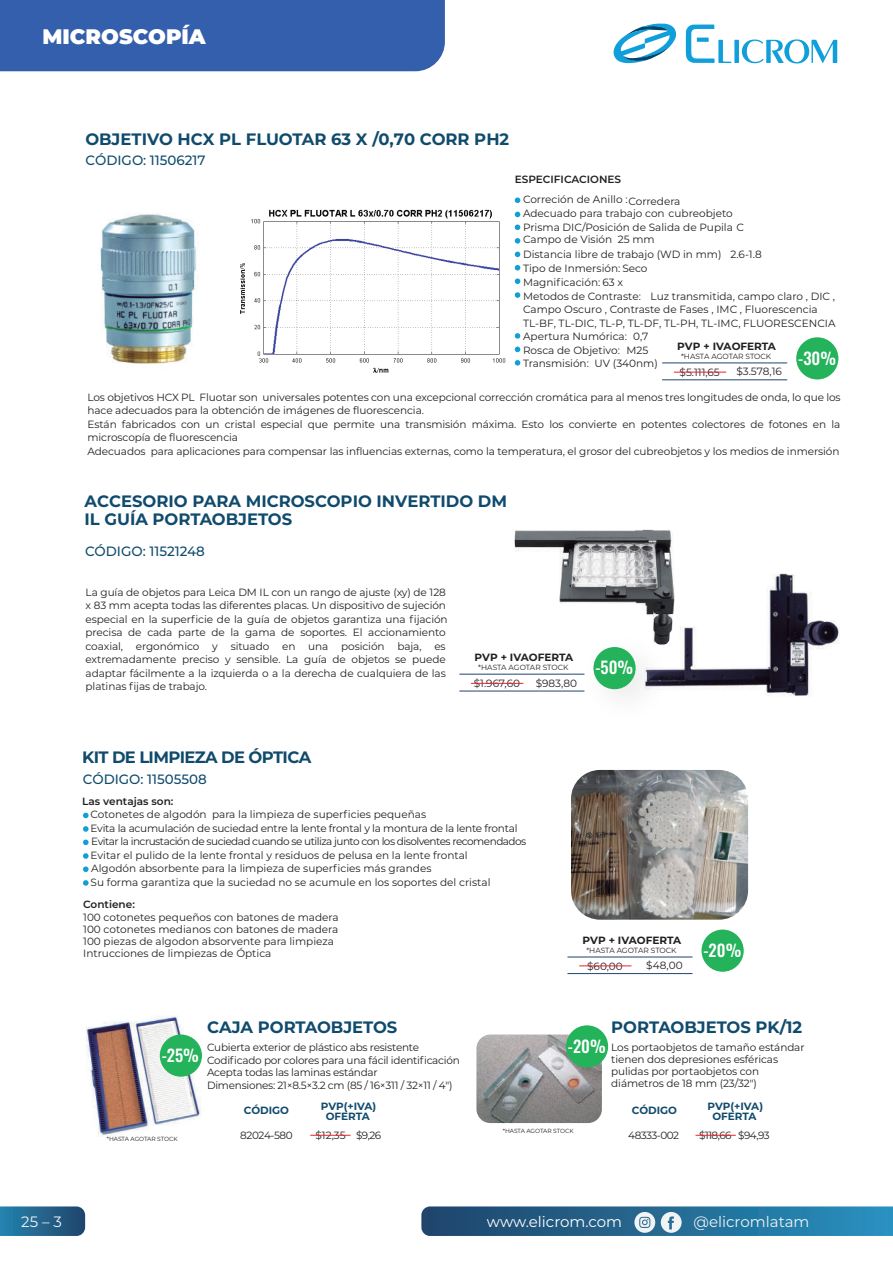
<style>
.page{position:relative;width:893px;height:1263px;background:#fff}
.page>*{position:absolute;margin:0;border:0;box-sizing:border-box;transform-origin:0 0}
.t1{font:900 21px "Montserrat";color:#fff}
.t2{font:700 16.5px/18px "Montserrat";color:#104b6d}
.t3{font:700 16.5px "Montserrat";letter-spacing:-.04em;color:#104b6d}
.t4{font:16.5px "Oswald";color:#fff}
.t5{font:15px "Montserrat";color:#f1f3f5}
.t6{font:15px "Montserrat";color:#fff}
.t7{font:500 13.5px "Montserrat";color:#104b6d}
.t8{font:10.5px/13.5px "Montserrat";letter-spacing:-.01em;color:#231f20}
.t9{font:700 10.5px/10.5px "Montserrat";color:#104b6d;text-align:center}
.t10{font:600 10.5px "Montserrat";color:#231f20}
.t11{font:700 10.5px "Montserrat";color:#231f20}
.t12{font:10.5px "Montserrat";letter-spacing:-.05em;color:#231f20}
.t13{font:10.5px "Montserrat";letter-spacing:-.04em;color:#231f20}
.t14{font:7.5px "Montserrat";letter-spacing:-.01em;color:#231f20}
.t15{font:6px "Montserrat";letter-spacing:-.02em;color:#231f20}
</style>
<div class="page">
<img style="left:86px;top:1016px;width:116px;height:120px">
<img style="left:476px;top:1034px;width:126px;height:89px">
<svg style="left:83px;top:813px;width:6px;height:5px"></svg>
<svg style="left:83px;top:826px;width:6px;height:6px"></svg>
<svg style="left:83px;top:853px;width:6px;height:6px"></svg>
<svg style="left:83px;top:866px;width:6px;height:6px"></svg>
<svg style="left:83px;top:880px;width:6px;height:6px"></svg>
<svg style="left:83px;top:839px;width:6px;height:6px"></svg>
<img style="left:571px;top:770px;width:177px;height:150px">
<div style="left:701px;top:929px;width:43px;height:43px;background:#24b25a;border-radius:50%"></div>
<hr style="left:567px;top:973px;width:125px;height:1px;background:#21446c">
<hr style="left:567px;top:957px;width:125px;height:1px;background:#21446c">
<hr style="left:579px;top:965px;width:52px;height:1px;background:#ee212f">
<div style="left:566px;top:1025px;width:42px;height:42px;background:#24b25a;border-radius:50%"></div>
<hr style="left:695px;top:1135px;width:41px;height:1px;background:#ee2528">
<div style="left:160px;top:1034px;width:42px;height:43px;background:#24b25a;border-radius:50%"></div>
<hr style="left:310px;top:1135px;width:41px;height:1px;background:#ee2528">
<svg style="left:613px;top:23px;width:63px;height:40px"></svg>
<svg style="left:686px;top:25px;width:151px;height:39px"></svg>
<svg style="left:421px;top:1206px;width:472px;height:30px;background:#307299"></svg>
<svg style="left:0;top:1206px;width:85px;height:30px;background:#296890"></svg>
<div style="left:0;top:0;width:445px;height:71px;background:#335fac"></div>
<img style="left:100px;top:213px;width:98px;height:151px">
<img style="left:240px;top:209px;width:281px;height:164px">
<svg style="left:515px;top:197px;width:5px;height:6px"></svg>
<svg style="left:515px;top:360px;width:5px;height:6px"></svg>
<svg style="left:515px;top:225px;width:5px;height:5px"></svg>
<svg style="left:515px;top:212px;width:5px;height:5px"></svg>
<svg style="left:515px;top:238px;width:5px;height:6px"></svg>
<svg style="left:515px;top:252px;width:5px;height:5px"></svg>
<svg style="left:515px;top:265px;width:5px;height:5px"></svg>
<svg style="left:515px;top:278px;width:5px;height:6px"></svg>
<svg style="left:515px;top:292px;width:5px;height:6px"></svg>
<svg style="left:515px;top:333px;width:5px;height:6px"></svg>
<svg style="left:515px;top:347px;width:5px;height:5px"></svg>
<img style="left:514px;top:530px;width:160px;height:74px">
<img style="left:639px;top:569px;width:200px;height:127px">
<div style="left:796px;top:337px;width:42px;height:42px;background:#24b25a;border-radius:50%"></div>
<hr style="left:662px;top:380px;width:125px;height:1px;background:#21446c">
<hr style="left:662px;top:363px;width:125px;height:1px;background:#21446c">
<hr style="left:674px;top:372px;width:52px;height:1px;background:#ee212f">
<img style="left:565px;top:619px;width:120px;height:77px">
<div style="left:593px;top:647px;width:43px;height:42px;background:#24b25a;border-radius:50%"></div>
<hr style="left:459px;top:691px;width:125px;height:1px;background:#21446c">
<hr style="left:459px;top:674px;width:125px;height:1px;background:#21446c">
<hr style="left:471px;top:683px;width:52px;height:1px;background:#ee212f">
<h1 class="t1" style="left:43px;top:21px;width:165px">MICROSCOPÍA</h1>
<h2 class="t2" style="left:85px;top:129px;width:425px">OBJETIVO HCX PL FLUOTAR 63 X /0,70 CORR PH2</h2>
<p class="t7" style="left:86px;top:150px;width:121px">CÓDIGO: 11506217</p>
<p class="t10" style="left:515px;top:171px;width:108px">ESPECIFICACIONES</p>
<p class="t8" style="left:523px;top:192px;width:222px">Correción de Anillo : Corredera<br>Adecuado para trabajo con cubreobjeto Prisma DIC/Posición de Salida de Pupila C Campo de Visión 25 mm</p>
<p class="t8" style="left:523px;top:247px;width:314px">Distancia libre de trabajo (WD in mm) 2.6-1.8<br>Tipo de Inmersión: Seco<br>Magnificación: 63 x<br>Metodos de Contraste: Luz transmitida, campo claro , DIC , Campo Oscuro , Contraste de Fases , IMC , Fluorescencia TL-BF, TL-DIC, TL-P, TL-DF, TL-PH, TL-IMC, FLUORESCENCIA Apertura Numórica: 0,7<br>Rosca de Objetivo: M25<br>Transmisión: UV (340nm)</p>
<p class="t11" style="left:677px;top:339px;width:100px">PVP + IVAOFERTA</p>
<p class="t8" style="left:736px;top:365px;width:47px">$3.578,16</p>
<h2 class="t4" style="left:798px;top:343px;width:39px">-30%</h2>
<p class="t14" style="left:681px;top:351px;width:92px">*HASTA AGOTAR STOCK</p>
<p class="t8" style="left:680px;top:365px;width:42px">$5.111,65</p>
<p class="t8" style="left:87px;top:390px;width:755px">Los objetivos HCX PL Fluotar son universales potentes con una excepcional corrección cromática para al menos tres longitudes de onda, lo que los hace adecuados para la obtención de imágenes de fluorescencia.<br>Están fabricados con un cristal especial que permite una transmisión máxima. Esto los convierte en potentes colectores de fotones en la microscopía de fluorescencia<br>Adecuados para aplicaciones para compensar las influencias externas, como la temperatura, el grosor del cubreobjetos y los medios de inmersión</p>
<h2 class="t2" style="left:84px;top:491px;width:424px">ACCESORIO PARA MICROSCOPIO INVERTIDO DM<br>IL GUÍA PORTAOBJETOS</h2>
<p class="t7" style="left:85px;top:542px;width:121px">CÓDIGO: 11521248</p>
<p class="t8" style="left:86px;top:585px;width:364px">La guía de objetos para Leica DM IL con un rango de ajuste (xy) de 128 x 83 mm acepta todas las diferentes placas. Un dispositivo de sujeción especial en la superficie de la guía de objetos garantiza una fijación precisa de cada parte de la gama de soportes. El accionamiento coaxial, ergonómico y situado en una posición baja, es extremadamente preciso y sensible. La guía de objetos se puede adaptar fácilmente a la izquierda o a la derecha de cualquiera de las platinas fijas de trabajo.</p>
<p class="t11" style="left:474px;top:650px;width:100px">PVP + IVAOFERTA</p>
<p class="t8" style="left:536px;top:676px;width:43px">$983,80</p>
<p class="t14" style="left:478px;top:662px;width:92px">*HASTA AGOTAR STOCK</p>
<p class="t8" style="left:474px;top:676px;width:48px">$1.967,60</p>
<h2 class="t4" style="left:595px;top:653px;width:39px">-50%</h2>
<h2 class="t3" style="left:82px;top:745px;width:230px">KIT DE LIMPIEZA DE ÓPTICA</h2>
<p class="t7" style="left:83px;top:770px;width:125px">CÓDIGO: 11505508</p>
<p class="t10" style="left:82px;top:794px;width:93px">Las ventajas son:</p>
<p class="t8" style="left:91px;top:808px;width:437px">Cotonetes de algodón para la limpieza de superficies pequeñas<br>Evita la acumulación de suciedad entre la lente frontal y la montura de la lente frontal Evitar la incrustación de suciedad cuando se utiliza junto con los disolventes recomendados Evitar el pulido de la lente frontal y residuos de pelusa en la lente frontal<br>Algodón absorbente para la limpieza de superficies más grandes<br>Su forma garantiza que la suciedad no se acumule en los soportes del cristal</p>
<p class="t10" style="left:83px;top:897px;width:53px">Contiene:</p>
<p class="t8" style="left:83px;top:911px;width:257px;line-height:12px">100 cotonetes pequeños con batones de madera 100 cotonetes medianos con batones de madera 100 piezas de algodon absorvente para limpieza Intrucciones de limpiezas de Óptica</p>
<p class="t11" style="left:582px;top:932px;width:100px">PVP + IVAOFERTA</p>
<p class="t8" style="left:646px;top:958px;width:38px">$48,00</p>
<p class="t14" style="left:586px;top:945px;width:92px">*HASTA AGOTAR STOCK</p>
<p class="t8" style="left:587px;top:959px;width:37px">$60,00</p>
<h2 class="t4" style="left:703px;top:935px;width:39px">-20%</h2>
<h2 class="t4" style="left:162px;top:1040px;width:39px">-25%</h2>
<p class="t15" style="left:107px;top:1134px;width:72px">*HASTA AGOTAR STOCK</p>
<h2 class="t2" style="left:207px;top:1018px;width:192px">CAJA PORTAOBJETOS</h2>
<p class="t8" style="left:207px;top:1041px;width:254px;line-height:12.6px">Cubierta exterior de plástico abs resistente Codificado por colores para una fácil identificación Acepta todas las laminas estándar<br>Dimensiones: 21×8.5×3.2 cm (85 / 16×311 / 32×11 / 4")</p>
<p class="t9" style="left:244px;top:1105px;width:47px">CÓDIGO</p>
<p class="t9" style="left:321px;top:1100px;width:57px">PVP(+IVA)<br>OFERTA</p>
<p class="t13" style="left:240px;top:1128px;width:54px">82024-580</p>
<p class="t8" style="left:316px;top:1128px;width:67px">$12,35 $9,26</p>
<h2 class="t2" style="left:611px;top:1018px;width:192px">PORTAOBJETOS PK/12</h2>
<h2 class="t4" style="left:568px;top:1031px;width:39px">-20%</h2>
<p class="t8" style="left:611px;top:1041px;width:195px;line-height:12px">Los portaobjetos de tamaño estándar tienen dos depresiones esféricas pulidas por portaobjetos con diámetros de 18 mm (23/32")</p>
<p class="t15" style="left:503px;top:1126px;width:72px">*HASTA AGOTAR STOCK</p>
<p class="t9" style="left:632px;top:1105px;width:47px">CÓDIGO</p>
<p class="t9" style="left:707px;top:1100px;width:57px">PVP(+IVA)<br>OFERTA</p>
<p class="t12" style="left:628px;top:1128px;width:52px">48333-002</p>
<p class="t8" style="left:699px;top:1128px;width:72px">$118,66 $94,93</p>
<h3 class="t5" style="left:21px;top:1212px;width:42px">25 – 3</h3>
<h3 class="t6" style="left:487px;top:1211px;width:137px">www.elicrom.com</h3>
<h3 class="t5" style="left:693px;top:1211px;width:117px">@elicromlatam</h3>
</div>
